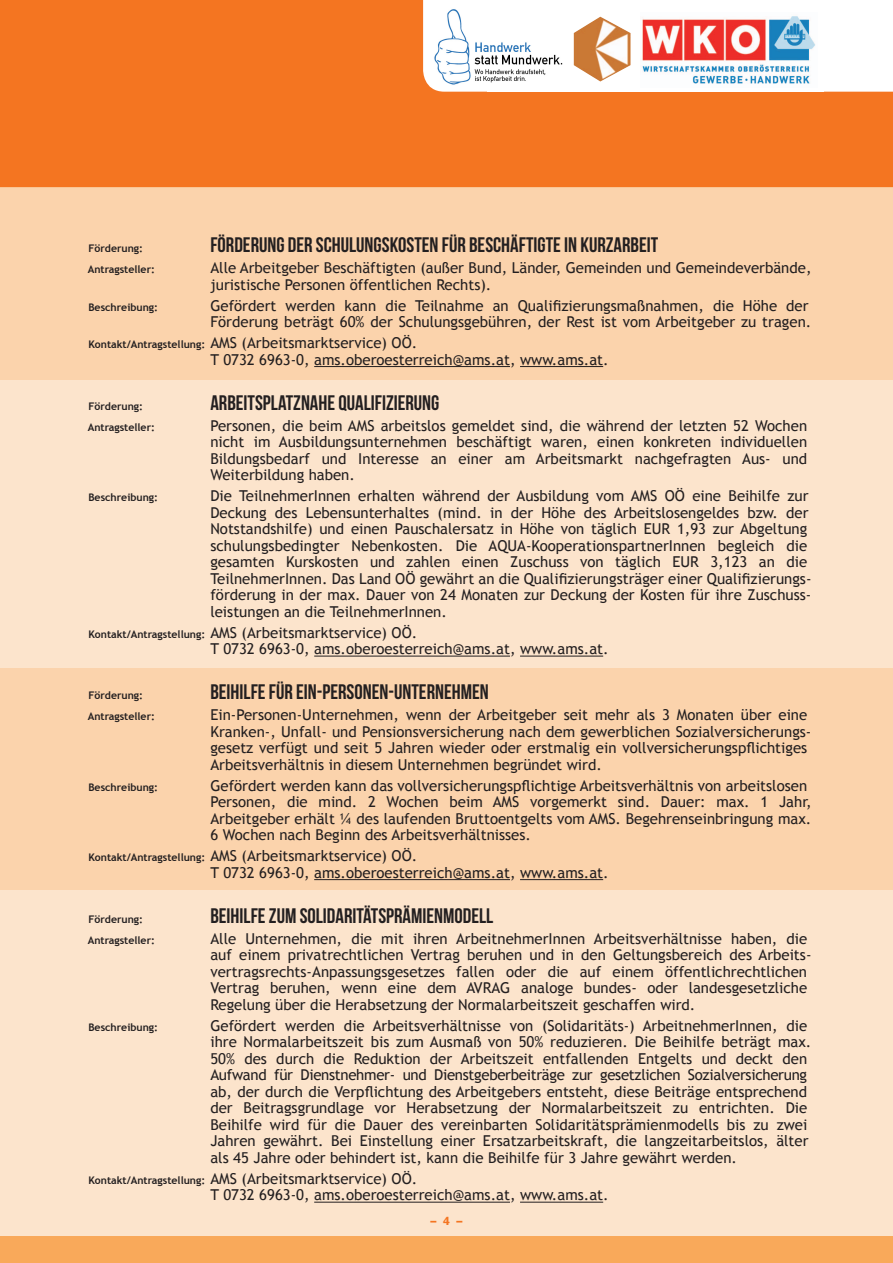
<style>
.page{position:relative;width:893px;height:1263px;background:#f9a95a}
.page>*{position:absolute;margin:0;border:0;box-sizing:border-box;transform-origin:0 0}
.t1{font:21px "Bebas Neue";color:#231f20}
.t2{font:15px "Trebuchet MS";color:#231f20}
.t3{font:15px "Trebuchet MS";letter-spacing:-.02em;color:#231f20}
.t4{font:900 12px "Akzidenz Grotesk";color:#f47521}
.t5{font:700 10.5px "Trebuchet MS";color:#231f20}
.s1{font-weight:700;font-size:10.5px}
</style>
<div class="page">
<div style="left:0;top:187px;width:893px;height:704px;background:#fbd3ac"></div>
<hr style="left:0;top:187px;width:1px;height:230px;background:#fff">
<hr style="left:0;top:566px;width:1px;height:238px;background:#fff">
<div style="left:0;top:380px;width:893px;height:288px;background:#fce4cc"></div>
<div style="left:0;top:891px;width:893px;height:345px;background:#fce4cc"></div>
<hr style="left:314px;top:366px;width:196px;height:1px;background:#231f20">
<hr style="left:520px;top:366px;width:83px;height:1px;background:#231f20">
<hr style="left:314px;top:656px;width:196px;height:1px;background:#231f20">
<hr style="left:520px;top:656px;width:83px;height:1px;background:#231f20">
<hr style="left:314px;top:879px;width:196px;height:1px;background:#231f20">
<hr style="left:520px;top:879px;width:83px;height:1px;background:#231f20">
<hr style="left:314px;top:1202px;width:196px;height:1px;background:#231f20">
<hr style="left:520px;top:1202px;width:83px;height:1px;background:#231f20">
<div style="left:0;top:0;width:893px;height:187px;background:#f47521"></div>
<svg style="left:423px;top:0;width:470px;height:92px"></svg>
<img style="left:433px;top:5px;width:130px;height:81px">
<p class="t5" style="left:88px;top:242px;width:56px">Förderung:</p>
<p class="t1" style="left:210px;top:233px;width:449px">FÖRDERUNG DER SCHULUNGSKOSTEN FÜR BESCHÄFTIGTE IN KURZARBEIT</p>
<p class="t5" style="left:88px;top:263px;width:69px">Antragsteller:</p>
<p class="t2" style="left:210px;top:259px;width:603px">Alle Arbeitgeber Beschäftigten (außer Bund, Länder, Gemeinden und Gemeindeverbände,</p>
<p class="t2" style="left:210px;top:275px;width:282px">juristische Personen öffentlichen Rechts).</p>
<p class="t5" style="left:88px;top:300px;width:71px">Beschreibung:</p>
<p class="t2" style="left:210px;top:296px;width:600px">Gefördert werden kann die Teilnahme an Qualifizierungsmaßnahmen, die Höhe der</p>
<p class="t2" style="left:210px;top:313px;width:602px">Förderung beträgt 60% der Schulungsgebühren, der Rest ist vom Arbeitgeber zu tragen.</p>
<p class="t2" style="left:88px;top:334px;width:330px"><span class="s1">Kontakt/Antragstellung:</span> AMS (Arbeitsmarktservice) OÖ.</p>
<p class="t2" style="left:210px;top:350px;width:400px">T 0732 6963-0, ams.oberoesterreich@ams.at, www.ams.at.</p>
<p class="t5" style="left:88px;top:399px;width:56px">Förderung:</p>
<p class="t1" style="left:210px;top:391px;width:231px">ARBEITSPLATZNAHE QUALIFIZIERUNG</p>
<p class="t5" style="left:88px;top:420px;width:69px">Antragsteller:</p>
<p class="t2" style="left:210px;top:416px;width:598px">Personen, die beim AMS arbeitslos gemeldet sind, die während der letzten 52 Wochen</p>
<p class="t2" style="left:210px;top:433px;width:598px">nicht im Ausbildungsunternehmen beschäftigt waren, einen konkreten individuellen</p>
<p class="t2" style="left:210px;top:449px;width:598px">Bildungsbedarf und Interesse an einer am Arbeitsmarkt nachgefragten Aus- und</p>
<p class="t2" style="left:210px;top:466px;width:146px">Weiterbildung haben.</p>
<p class="t5" style="left:88px;top:491px;width:71px">Beschreibung:</p>
<p class="t2" style="left:210px;top:487px;width:600px">Die TeilnehmerInnen erhalten während der Ausbildung vom AMS OÖ eine Beihilfe zur</p>
<p class="t2" style="left:210px;top:503px;width:600px">Deckung des Lebensunterhaltes (mind. in der Höhe des Arbeitslosengeldes bzw. der</p>
<p class="t2" style="left:210px;top:520px;width:598px">Notstandshilfe) und einen Pauschalersatz in Höhe von täglich EUR 1,93 zur Abgeltung</p>
<p class="t2" style="left:210px;top:536px;width:598px">schulungsbedingter Nebenkosten. Die AQUA-KooperationspartnerInnen begleich die</p>
<p class="t2" style="left:210px;top:553px;width:598px">gesamten Kurskosten und zahlen einen Zuschuss von täglich EUR 3,123 an die</p>
<p class="t2" style="left:210px;top:569px;width:603px">TeilnehmerInnen. Das Land OÖ gewährt an die Qualifizierungsträger einer Qualifizierungs-</p>
<p class="t2" style="left:210px;top:586px;width:602px">förderung in der max. Dauer von 24 Monaten zur Deckung der Kosten für ihre Zuschuss-</p>
<p class="t2" style="left:210px;top:602px;width:238px">leistungen an die TeilnehmerInnen.</p>
<p class="t2" style="left:88px;top:623px;width:330px"><span class="s1">Kontakt/Antragstellung:</span> AMS (Arbeitsmarktservice) OÖ.</p>
<p class="t2" style="left:210px;top:640px;width:400px">T 0732 6963-0, ams.oberoesterreich@ams.at, www.ams.at.</p>
<p class="t5" style="left:88px;top:689px;width:56px">Förderung:</p>
<p class="t1" style="left:210px;top:680px;width:280px">BEIHILFE FÜR EIN-PERSONEN-UNTERNEHMEN</p>
<p class="t5" style="left:88px;top:710px;width:69px">Antragsteller:</p>
<p class="t2" style="left:210px;top:706px;width:598px">Ein-Personen-Unternehmen, wenn der Arbeitgeber seit mehr als 3 Monaten über eine</p>
<p class="t2" style="left:210px;top:722px;width:603px">Kranken-, Unfall- und Pensionsversicherung nach dem gewerblichen Sozialversicherungs-</p>
<p class="t2" style="left:210px;top:739px;width:598px">gesetz verfügt und seit 5 Jahren wieder oder erstmalig ein vollversicherungspflichtiges</p>
<p class="t2" style="left:210px;top:755px;width:393px">Arbeitsverhältnis in diesem Unternehmen begründet wird.</p>
<p class="t5" style="left:88px;top:780px;width:71px">Beschreibung:</p>
<p class="t2" style="left:210px;top:776px;width:598px">Gefördert werden kann das vollversicherungspflichtige Arbeitsverhältnis von arbeitslosen</p>
<p class="t2" style="left:210px;top:793px;width:603px">Personen, die mind. 2 Wochen beim AMS vorgemerkt sind. Dauer: max. 1 Jahr,</p>
<p class="t2" style="left:210px;top:809px;width:602px">Arbeitgeber erhält ¼ des laufenden Bruttoentgelts vom AMS. Begehrenseinbringung max.</p>
<p class="t2" style="left:210px;top:826px;width:322px">6 Wochen nach Beginn des Arbeitsverhältnisses.</p>
<p class="t2" style="left:88px;top:847px;width:330px"><span class="s1">Kontakt/Antragstellung:</span> AMS (Arbeitsmarktservice) OÖ.</p>
<p class="t2" style="left:210px;top:863px;width:400px">T 0732 6963-0, ams.oberoesterreich@ams.at, www.ams.at.</p>
<p class="t5" style="left:88px;top:912px;width:56px">Förderung:</p>
<p class="t1" style="left:210px;top:904px;width:284px">BEIHILFE ZUM SOLIDARITÄTSPRÄMIENMODELL</p>
<p class="t5" style="left:88px;top:933px;width:69px">Antragsteller:</p>
<p class="t2" style="left:210px;top:929px;width:598px">Alle Unternehmen, die mit ihren ArbeitnehmerInnen Arbeitsverhältnisse haben, die</p>
<p class="t2" style="left:210px;top:946px;width:603px">auf einem privatrechtlichen Vertrag beruhen und in den Geltungsbereich des Arbeits-</p>
<p class="t2" style="left:210px;top:962px;width:598px">vertragsrechts-Anpassungsgesetzes fallen oder die auf einem öffentlichrechtlichen</p>
<p class="t2" style="left:210px;top:979px;width:598px">Vertrag beruhen, wenn eine dem AVRAG analoge bundes- oder landesgesetzliche</p>
<p class="t2" style="left:210px;top:995px;width:487px">Regelung über die Herabsetzung der Normalarbeitszeit geschaffen wird.</p>
<p class="t5" style="left:88px;top:1020px;width:71px">Beschreibung:</p>
<p class="t2" style="left:210px;top:1016px;width:598px">Gefördert werden die Arbeitsverhältnisse von (Solidaritäts-) ArbeitnehmerInnen, die</p>
<p class="t2" style="left:210px;top:1033px;width:602px">ihre Normalarbeitszeit bis zum Ausmaß von 50% reduzieren. Die Beihilfe beträgt max.</p>
<p class="t2" style="left:210px;top:1049px;width:598px">50% des durch die Reduktion der Arbeitszeit entfallenden Entgelts und deckt den</p>
<p class="t3" style="left:210px;top:1066px;width:598px">Aufwand für Dienstnehmer- und Dienstgeberbeiträge zur gesetzlichen Sozialversicherung</p>
<p class="t2" style="left:210px;top:1082px;width:598px">ab, der durch die Verpflichtung des Arbeitgebers entsteht, diese Beiträge entsprechend</p>
<p class="t2" style="left:210px;top:1099px;width:598px">der Beitragsgrundlage vor Herabsetzung der Normalarbeitszeit zu entrichten. Die</p>
<p class="t2" style="left:210px;top:1115px;width:598px">Beihilfe wird für die Dauer des vereinbarten Solidaritätsprämienmodells bis zu zwei</p>
<p class="t2" style="left:210px;top:1132px;width:600px">Jahren gewährt. Bei Einstellung einer Ersatzarbeitskraft, die langzeitarbeitslos, älter</p>
<p class="t2" style="left:210px;top:1148px;width:528px">als 45 Jahre oder behindert ist, kann die Beihilfe für 3 Jahre gewährt werden.</p>
<p class="t2" style="left:88px;top:1169px;width:330px"><span class="s1">Kontakt/Antragstellung:</span> AMS (Arbeitsmarktservice) OÖ.</p>
<p class="t2" style="left:210px;top:1186px;width:400px">T 0732 6963-0, ams.oberoesterreich@ams.at, www.ams.at.</p>
<p class="t4" style="left:430px;top:1214px;width:34px">– 4 –</p>
</div>
